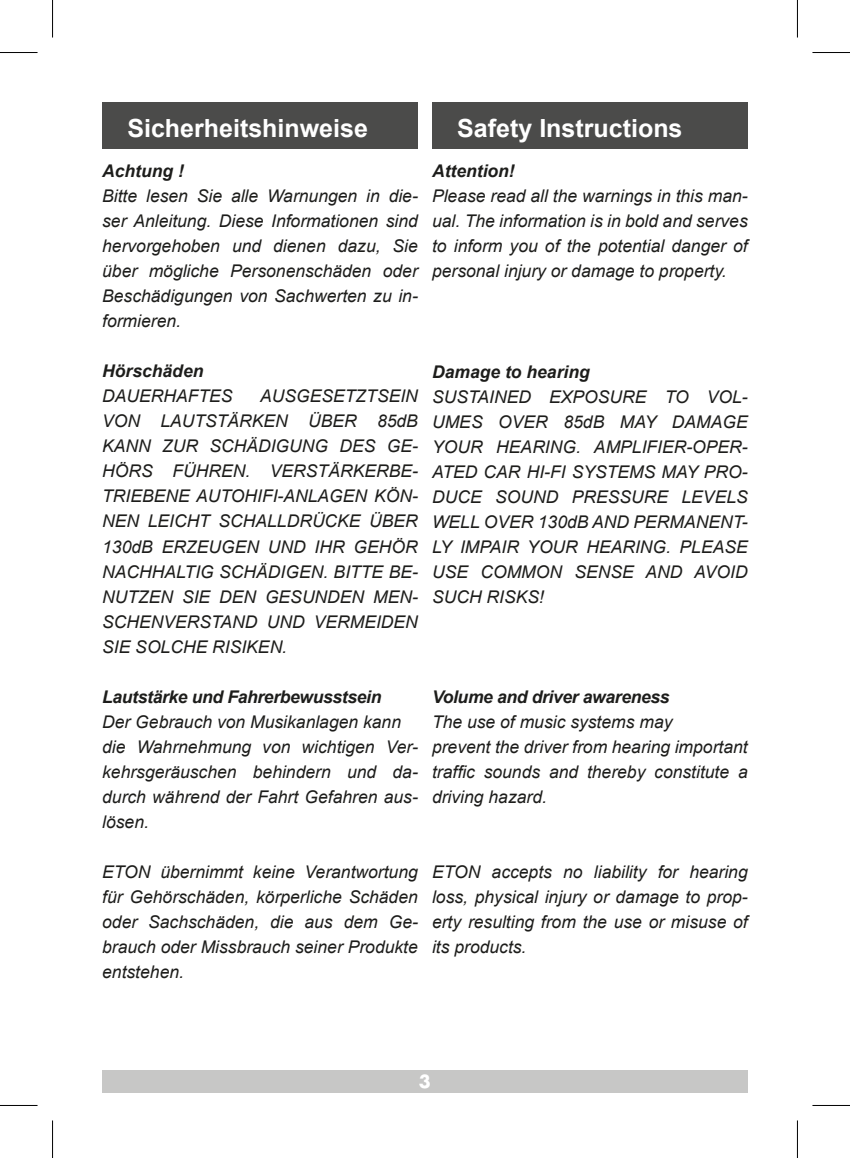
<style>
.page{position:relative;width:850px;height:1158px;background:#fff}
.page>*{position:absolute;margin:0;border:0;box-sizing:border-box;transform-origin:0 0}
.t1{font:700 25px "Arial";color:#fff}
.t2{font:italic 17.5px/25px "Arial";color:#1d1d1b;text-align:justify}
.t3{font:italic 700 17.5px "Arial";letter-spacing:-.02em;color:#1d1d1b}
.t4{font:italic 700 17.5px "Arial";color:#1d1d1b}
.t5{font:700 17.5px "Futura Std";color:#fff}
</style>
<div class="page">
<div style="left:102px;top:102px;width:315px;height:47px;background:#4b4b4a"></div>
<div style="left:432px;top:102px;width:315px;height:47px;background:#4b4b4a"></div>
<div style="left:102px;top:1069px;width:645px;height:23px;background:#c7c7c6"></div>
<hr style="left:0;top:52px;width:38px;height:1px;background:#000">
<hr style="left:812px;top:52px;width:37px;height:1px;background:#000">
<hr style="left:0;top:1104px;width:38px;height:1px;background:#000">
<hr style="left:812px;top:1104px;width:37px;height:1px;background:#000">
<hr style="left:52px;top:0;width:1px;height:38px;background:#000">
<hr style="left:52px;top:1120px;width:1px;height:37px;background:#000">
<hr style="left:796px;top:0;width:1px;height:38px;background:#000">
<hr style="left:796px;top:1120px;width:1px;height:37px;background:#000">
<h1 class="t1" style="left:127px;top:111px;width:242px">Sicherheitshinweise</h1>
<h1 class="t1" style="left:457px;top:111px;width:227px">Safety Instructions</h1>
<p class="t4" style="left:102px;top:160px;width:83px">Achtung !</p>
<p class="t2" style="left:102px;top:184px;width:317px">Bitte lesen Sie alle Warnungen in die&shy;ser Anleitung. Diese Informationen sind hervorgehoben und dienen dazu, Sie über mögliche Personenschäden oder Beschädigungen von Sachwerten zu in&shy;formieren.</p>
<p class="t4" style="left:102px;top:360px;width:103px">Hörschäden</p>
<p class="t2" style="left:102px;top:384px;width:132px">DAUERHAFTES</p>
<p class="t4" style="left:432px;top:160px;width:84px">Attention!</p>
<p class="t2" style="left:432px;top:184px;width:317px">Please read all the warnings in this man&shy;ual. The information is in bold and serves to inform you of the potential danger of personal injury or damage to property.</p>
<p class="t4" style="left:432px;top:360px;width:159px">Damage to hearing</p>
<p class="t2" style="left:432px;top:384px;width:317px">SUSTAINED EXPOSURE TO VOL-UMES OVER 85dB MAY DAMAGE YOUR HEARING. AMPLIFIER-OPER-ATED CAR HI-FI SYSTEMS MAY PRO-DUCE SOUND PRESSURE LEVELS WELL OVER 130dB AND PERMANENT-LY IMPAIR YOUR HEARING. PLEASE USE COMMON SENSE AND AVOID SUCH RISKS!</p>
<p class="t2" style="left:102px;top:384px;width:317px;text-indent:158px">AUSGESETZTSEIN VON LAUTSTÄRKEN ÜBER 85dB KANN ZUR SCHÄDIGUNG DES GE-HÖRS FÜHREN. VERSTÄRKERBE-TRIEBENE AUTOHIFI-ANLAGEN KÖN-NEN LEICHT SCHALLDRÜCKE ÜBER 130dB ERZEUGEN UND IHR GEHÖR NACHHALTIG SCHÄDIGEN. BITTE BE-NUTZEN SIE DEN GESUNDEN MEN-SCHENVERSTAND UND VERMEIDEN SIE SOLCHE RISIKEN.</p>
<p class="t3" style="left:102px;top:685px;width:280px">Lautstärke und Fahrerbewusstsein</p>
<p class="t2" style="left:102px;top:709px;width:317px;text-align:left">Der Gebrauch von Musikanlagen kann die Wahrnehmung von wichtigen Ver&shy;kehrsgeräuschen behindern und da&shy;durch während der Fahrt Gefahren aus&shy;lösen.</p>
<p class="t2" style="left:102px;top:859px;width:317px">ETON übernimmt keine Verantwortung für Gehörschäden, körperliche Schäden oder Sachschäden, die aus dem Ge&shy;brauch oder Missbrauch seiner Produkte entstehen.</p>
<p class="t3" style="left:432px;top:685px;width:239px">Volume and driver awareness</p>
<p class="t2" style="left:432px;top:709px;width:317px;text-align:left">The use of music systems may<br>prevent the driver from hearing important traffic sounds and thereby constitute a driving hazard.</p>
<p class="t2" style="left:432px;top:859px;width:317px">ETON accepts no liability for hearing loss, physical injury or damage to prop&shy;erty resulting from the use or misuse of its products.</p>
<p class="t5" style="left:419px;top:1069px;width:14px">3</p>
</div>
